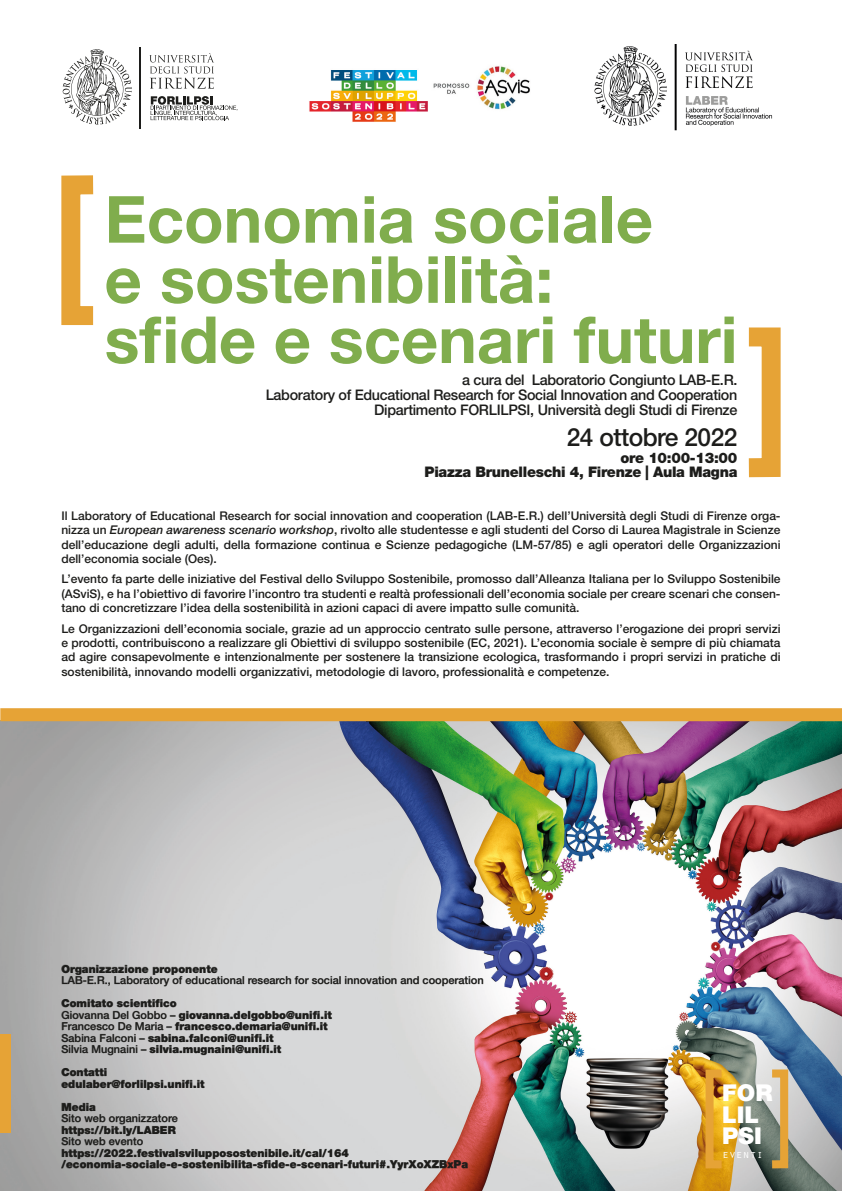
<style>
.page{position:relative;width:842px;height:1191px;background:#fff}
.page>*{position:absolute;margin:0;border:0;box-sizing:border-box;transform-origin:0 0}
.Normale{font:700 65px/60.1px "Helvetica Neue LT Pro";color:#80ad4d}
.Normale-2{font:500 25px "Helvetica Neue LT Pro";letter-spacing:-.02em;color:#1d1d1b}
.t1{font:900 23.2px "Helvetica Neue LT Pro";color:#fff}
.Normale-3{font:500 14.6px/14.6px "Helvetica Neue LT Pro";letter-spacing:-.02em;color:#1d1d1b;text-align:right}
.Normale-4{font:900 14.6px "Helvetica Neue LT Pro";letter-spacing:-.02em;color:#1d1d1b}
.t2{font:500 12px/14.4px "Helvetica Neue LT Pro";color:#1d1d1b;text-align:justify}
.Normale-5{font:11.4px "Orator Std";color:#fff}
.t3{font:900 11px/11.5px "Helvetica Neue LT Pro";color:#1d1d1b}
.t4{font:500 11px "Helvetica Neue LT Pro";color:#1d1d1b}
.s1{font-style:italic}
.s2{font-weight:500}
</style>
<div class="page">
<img style="left:0;top:721px;width:842px;height:470px">
<div style="left:768px;top:1069px;width:20px;height:99px;border:8px solid #e6a336"></div>
<div style="left:705px;top:1069px;width:21px;height:99px;border:8px solid #e6a336"></div>
<div style="left:0;top:1034px;width:11px;height:99px;background:#e6a336"></div>
<hr style="left:139px;top:47px;width:2px;height:82px;background:#1d1d1b">
<svg style="left:63px;top:49px;width:69px;height:76px"></svg>
<svg style="left:149px;top:53px;width:65px;height:36px"></svg>
<svg style="left:151px;top:96px;width:87px;height:24px"></svg>
<img style="left:594px;top:44px;width:179px;height:87px">
<div style="left:739px;top:327px;width:42px;height:150px;border:19px solid #e6a336"></div>
<div style="left:61px;top:175px;width:42px;height:150px;border:19px solid #e6a336"></div>
<div style="left:61px;top:964px;width:422px;height:207px;background:#1d1d1b;opacity:.5"></div>
<img style="left:309px;top:66px;width:221px;height:56px">
<div style="left:0;top:708px;width:842px;height:13px;background:#e6a336"></div>
<p class="Normale" style="left:105px;top:188px;width:634px">Economia sociale<br>e sostenibilità:<br>sfide e scenari futuri</p>
<p class="Normale-3" style="left:266px;top:373px;width:473px">a cura del Laboratorio Congiunto LAB-E.R.<br>Laboratory of Educational Research for Social Innovation and Cooperation<br>Dipartimento FORLILPSI, Università degli Studi di Firenze</p>
<p class="Normale-2" style="left:567px;top:422px;width:172px">24 ottobre 2022</p>
<p class="Normale-4" style="left:620px;top:449px;width:118px">ore 10:00-13:00</p>
<p class="Normale-4" style="left:425px;top:463px;width:314px">Piazza Brunelleschi 4, Firenze | Aula Magna</p>
<p class="t2" style="left:61px;top:508px;width:721px">Il Laboratory of Educational Research for social innovation and cooperation (LAB-E.R.) dell’Università degli Studi di Firenze orga&shy;nizza un <span class="s1">European awareness scenario workshop</span>, rivolto alle studentesse e agli studenti del Corso di Laurea Magistrale in Scienze dell’educazione degli adulti, della formazione continua e Scienze pedagogiche (LM-57/85) e agli operatori delle Organizzazioni dell’economia sociale (Oes).</p>
<p class="t2" style="left:61px;top:572px;width:721px">L’evento fa parte delle iniziative del Festival dello Sviluppo Sostenibile, promosso dall’Alleanza Italiana per lo Sviluppo Sostenibile (ASviS), e ha l’obiettivo di favorire l’incontro tra studenti e realtà professionali dell’economia sociale per creare scenari che consen&shy;tano di concretizzare l’idea della sostenibilità in azioni capaci di avere impatto sulle comunità.</p>
<p class="t2" style="left:61px;top:621px;width:721px">Le Organizzazioni dell’economia sociale, grazie ad un approccio centrato sulle persone, attraverso l’erogazione dei propri servizi e prodotti, contribuiscono a realizzare gli Obiettivi di sviluppo sostenibile (EC, 2021). L’economia sociale è sempre di più chiamata ad agire consapevolmente e intenzionalmente per sostenere la transizione ecologica, trasformando i propri servizi in pratiche di sostenibilità, innovando modelli organizzativi, metodologie di lavoro, professionalità e competenze.</p>
<p class="t3" style="left:61px;top:963px;width:158px">Organizzazione proponente</p>
<p class="t4" style="left:61px;top:973px;width:424px">LAB-E.R., Laboratory of educational research for social innovation and cooperation</p>
<p class="t3" style="left:61px;top:997px;width:117px">Comitato scientifico</p>
<p class="t3" style="left:61px;top:1009px;width:272px"><span class="s2">Giovanna Del Gobbo –</span> giovanna.delgobbo@unifi.it</p>
<p class="t3" style="left:61px;top:1020px;width:268px"><span class="s2">Francesco De Maria –</span> francesco.demaria@unifi.it</p>
<p class="t3" style="left:61px;top:1032px;width:214px"><span class="s2">Sabina Falconi –</span> sabina.falconi@unifi.it</p>
<p class="t3" style="left:61px;top:1043px;width:221px"><span class="s2">Silvia Mugnaini –</span> silvia.mugnaini@unifi.it</p>
<p class="t3" style="left:61px;top:1066px;width:48px">Contatti</p>
<p class="t3" style="left:61px;top:1078px;width:145px">edulaber@forlilpsi.unifi.it</p>
<p class="t3" style="left:61px;top:1101px;width:36px">Media</p>
<p class="t4" style="left:61px;top:1111px;width:118px">Sito web organizzatore</p>
<p class="t3" style="left:61px;top:1124px;width:116px">https://bit.ly/LABER</p>
<p class="t4" style="left:61px;top:1134px;width:83px">Sito web evento</p>
<p class="t3" style="left:61px;top:1147px;width:408px">https://2022.festivalsvilupposostenibile.it/cal/164 /economia-sociale-e-sostenibilita-sfide-e-scenari-futuri#.YyrXoXZBxPa</p>
<p class="t1" style="left:722px;top:1079px;width:52px">FOR</p>
<p class="t1" style="left:722px;top:1100px;width:38px">LIL</p>
<p class="t1" style="left:722px;top:1122px;width:41px">PSI</p>
<p class="Normale-5" style="left:722px;top:1146px;width:43px">eventi</p>
</div>
